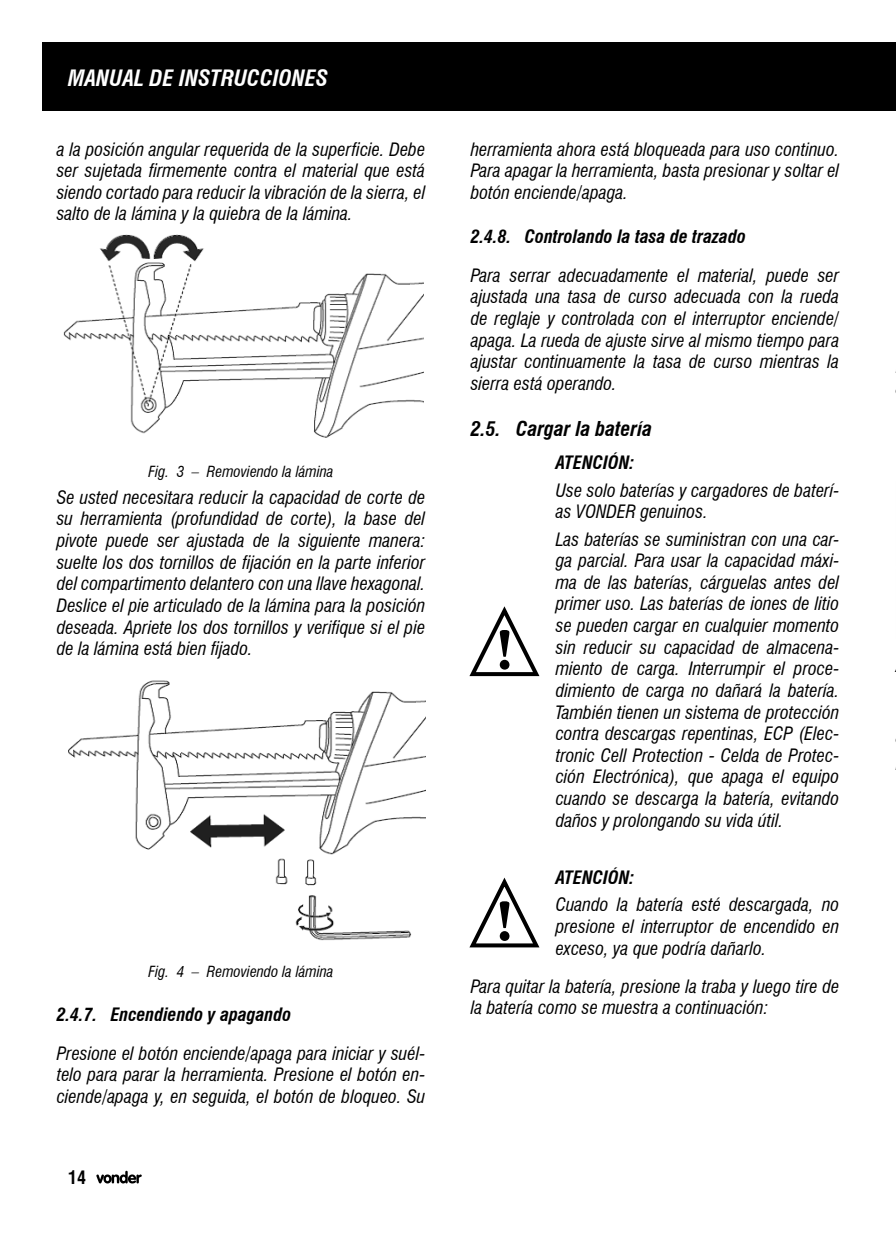
<style>
.page{position:relative;width:896px;height:1248px;background:#fff}
.page>*{position:absolute;margin:0;border:0;box-sizing:border-box;transform-origin:0 0}
.t1{font:italic 700 condensed 22px "Swiss 721 BT";color:#fff}
.t2{font:italic 700 condensed 20px "Swiss 721 BT";color:#000}
.t3{font:italic condensed 18px/21.6px "Swiss 721 BT";color:#000;text-align:justify}
.t4{font:italic 700 condensed 18px "Swiss 721 BT";color:#000}
.t5{font:700 condensed 18px "Swiss 721 BT";color:#000}
.t6{font:italic condensed 15px "Swiss 721 BT";color:#000}
</style>
<div class="page">
<img style="left:63px;top:234px;width:360px;height:204px">
<img style="left:68px;top:680px;width:357px;height:261px">
<svg style="left:469px;top:606px;width:71px;height:71px"></svg>
<svg style="left:469px;top:877px;width:71px;height:71px"></svg>
<hr style="left:895px;top:480px;width:1px;height:86px;background:#000">
<hr style="left:895px;top:568px;width:1px;height:71px;background:#000">
<div style="left:867px;top:43px;width:29px;height:68px;background:#000"></div>
<div style="left:43px;top:43px;width:824px;height:68px;background:#000"></div>
<svg style="left:96px;top:1170px;width:46px;height:13px"></svg>
<p class="t1" style="left:68px;top:64px;width:262px">MANUAL DE INSTRUCCIONES</p>
<p class="t3" style="left:57px;top:138px;width:370px">a la posición angular requerida de la superficie. Debe ser sujetada firmemente contra el material que está siendo cortado para reducir la vibración de la sierra, el salto de la lámina y la quiebra de la lámina.</p>
<p class="t6" style="left:149px;top:462px;width:186px">Fig. 3 – Removiendo la lámina</p>
<p class="t3" style="left:57px;top:486px;width:370px">Se usted necesitara reducir la capacidad de corte de su herramienta (profundidad de corte), la base del pivote puede ser ajustada de la siguiente manera: suelte los dos tornillos de fijación en la parte inferior del compartimento delantero con una llave hexagonal.<br>Deslice el pie articulado de la lámina para la posición deseada. Apriete los dos tornillos y verifique si el pie de la lámina está bien fijado.</p>
<p class="t6" style="left:149px;top:962px;width:186px">Fig. 4 – Removiendo la lámina</p>
<p class="t4" style="left:57px;top:1003px;width:236px">2.4.7. Encendiendo y apagando</p>
<p class="t3" style="left:57px;top:1042px;width:370px">Presione el botón enciende/apaga para iniciar y suél&shy;telo para parar la herramienta. Presione el botón en&shy;ciende/apaga y, en seguida, el botón de bloqueo. Su</p>
<p class="t5" style="left:68px;top:1166px;width:19px">14</p>
<p class="t3" style="left:471px;top:138px;width:370px">herramienta ahora está bloqueada para uso continuo.<br>Para apagar la herramienta, basta presionar y soltar el botón enciende/apaga.</p>
<p class="t4" style="left:471px;top:226px;width:277px">2.4.8. Controlando la tasa de trazado</p>
<p class="t3" style="left:471px;top:264px;width:370px">Para serrar adecuadamente el material, puede ser ajustada una tasa de curso adecuada con la rueda de reglaje y controlada con el interruptor enciende/ apaga. La rueda de ajuste sirve al mismo tiempo para ajustar continuamente la tasa de curso mientras la sierra está operando.</p>
<p class="t2" style="left:471px;top:417px;width:183px">2.5. Cargar la batería</p>
<p class="t4" style="left:556px;top:452px;width:80px">ATENCIÓN:</p>
<p class="t3" style="left:556px;top:479px;width:285px">Use solo baterías y cargadores de baterí&shy;as VONDER genuinos.</p>
<p class="t3" style="left:556px;top:528px;width:285px">Las baterías se suministran con una car&shy;ga parcial. Para usar la capacidad máxi&shy;ma de las baterías, cárguelas antes del primer uso. Las baterías de iones de litio se pueden cargar en cualquier momento sin reducir su capacidad de almacena&shy;miento de carga. Interrumpir el proce&shy;dimiento de carga no dañará la batería.<br>También tienen un sistema de protección contra descargas repentinas, ECP (Elec&shy;tronic Cell Protection - Celda de Protec&shy;ción Electrónica), que apaga el equipo cuando se descarga la batería, evitando daños y prolongando su vida útil.</p>
<p class="t4" style="left:556px;top:866px;width:80px">ATENCIÓN:</p>
<p class="t3" style="left:556px;top:893px;width:285px">Cuando la batería esté descargada, no presione el interruptor de encendido en exceso, ya que podría dañarlo.</p>
<p class="t3" style="left:471px;top:975px;width:370px">Para quitar la batería, presione la traba y luego tire de la batería como se muestra a continuación:</p>
</div>
